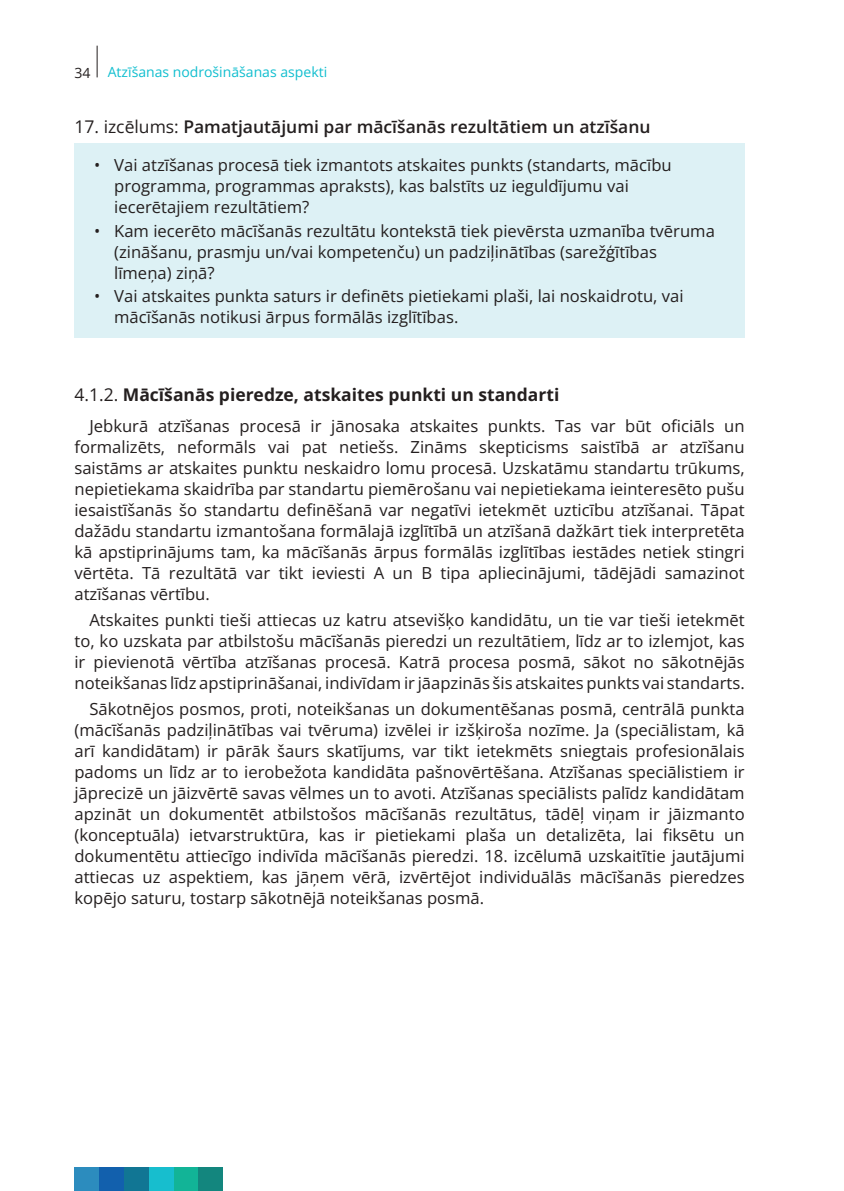
<style>
.page{position:relative;width:844px;height:1191px;background:#fff}
.page>*{position:absolute;margin:0;border:0;box-sizing:border-box;transform-origin:0 0}
.t1{font:600 17.5px "Open Sans";color:#241f1f}
.t2{font:700 17.5px "Open Sans";color:#241f1f}
.t3{font:16.62px/21px "Open Sans";color:#241f1f}
.t4{font:14px "Open Sans";color:#10becf}
.t5{font:14px "Open Sans";color:#241f1f}
.s1{font-weight:400}
</style>
<div class="page">
<hr style="left:97px;top:46px;width:1px;height:31px;background:#241f1f">
<div style="left:74px;top:143px;width:670px;height:85px;background:#ddf1f5"></div>
<div style="left:74px;top:209px;width:670px;height:84px;background:#ddf1f5"></div>
<div style="left:74px;top:274px;width:670px;height:64px;background:#ddf1f5"></div>
<div style="left:74px;top:1167px;width:25px;height:24px;background:#2c8cbe"></div>
<div style="left:99px;top:1167px;width:25px;height:24px;background:#1260ad"></div>
<div style="left:124px;top:1167px;width:25px;height:24px;background:#117694"></div>
<div style="left:149px;top:1167px;width:25px;height:24px;background:#17bece"></div>
<div style="left:174px;top:1167px;width:24px;height:24px;background:#12b497"></div>
<div style="left:198px;top:1167px;width:25px;height:24px;background:#13867e"></div>
<p class="t5" style="left:74px;top:63px;width:18px">34</p>
<p class="t4" style="left:108px;top:62px;width:221px">Atzīšanas nodrošināšanas aspekti</p>
<p class="t1" style="left:74px;top:114px;width:577px"><span class="s1">17. izcēlums:</span> Pamatjautājumi par mācīšanās rezultātiem un atzīšanu</p>
<p class="t3" style="left:114px;top:154px;width:559px;text-indent:-20px">• Vai atzīšanas procesā tiek izmantots atskaites punkts (standarts, mācību programma, programmas apraksts), kas balstīts uz ieguldījumu vai iecerētajiem rezultātiem?</p>
<p class="t3" style="left:114px;top:220px;width:602px;text-indent:-20px">• Kam iecerēto mācīšanās rezultātu kontekstā tiek pievērsta uzmanība tvēruma (zināšanu, prasmju un/vai kompetenču) un padziļinātības (sarežģītības līmeņa) ziņā?</p>
<p class="t3" style="left:114px;top:285px;width:570px;text-indent:-20px">• Vai atskaites punkta saturs ir definēts pietiekami plaši, lai noskaidrotu, vai mācīšanās notikusi ārpus formālās izglītības.</p>
<p class="t2" style="left:74px;top:383px;width:486px"><span class="s1">4.1.2.</span> Mācīšanās pieredze, atskaites punkti un standarti</p>
<p class="t3" style="left:74px;top:415px;width:671px;text-align:justify;text-indent:15px">Jebkurā atzīšanas procesā ir jānosaka atskaites punkts. Tas var būt oficiāls un formalizēts, neformāls vai pat netiešs. Zināms skepticisms saistībā ar atzīšanu saistāms ar atskaites punktu neskaidro lomu procesā. Uzskatāmu standartu trūkums, nepietiekama skaidrība par standartu piemērošanu vai nepietiekama ieinteresēto pušu iesaistīšanās šo standartu definēšanā var negatīvi ietekmēt uzticību atzīšanai. Tāpat dažādu standartu izmantošana formālajā izglītībā un atzīšanā dažkārt tiek interpretēta kā apstiprinājums tam, ka mācīšanās ārpus formālās izglītības iestādes netiek stingri vērtēta. Tā rezultātā var tikt ieviesti A un B tipa apliecinājumi, tādējādi samazinot atzīšanas vērtību.</p>
<p class="t3" style="left:74px;top:609px;width:671px;text-align:justify;text-indent:15px">Atskaites punkti tieši attiecas uz katru atsevišķo kandidātu, un tie var tieši ietekmēt to, ko uzskata par atbilstošu mācīšanās pieredzi un rezultātiem, līdz ar to izlemjot, kas ir pievienotā vērtība atzīšanas procesā. Katrā procesa posmā, sākot no sākotnējās noteikšanas līdz apstiprināšanai, indivīdam ir jāapzinās šis atskaites punkts vai standarts.</p>
<p class="t3" style="left:74px;top:698px;width:671px;text-align:justify;text-indent:15px">Sākotnējos posmos, proti, noteikšanas un dokumentēšanas posmā, centrālā punkta (mācīšanās padziļinātības vai tvēruma) izvēlei ir izšķiroša nozīme. Ja (speciālistam, kā arī kandidātam) ir pārāk šaurs skatījums, var tikt ietekmēts sniegtais profesionālais padoms un līdz ar to ierobežota kandidāta pašnovērtēšana. Atzīšanas speciālistiem ir jāprecizē un jāizvērtē savas vēlmes un to avoti. Atzīšanas speciālists palīdz kandidātam apzināt un dokumentēt atbilstošos mācīšanās rezultātus, tādēļ viņam ir jāizmanto (konceptuāla) ietvarstruktūra, kas ir pietiekami plaša un detalizēta, lai fiksētu un dokumentētu attiecīgo indivīda mācīšanās pieredzi. 18. izcēlumā uzskaitītie jautājumi attiecas uz aspektiem, kas jāņem vērā, izvērtējot individuālās mācīšanās pieredzes kopējo saturu, tostarp sākotnējā noteikšanas posmā.</p>
</div>
